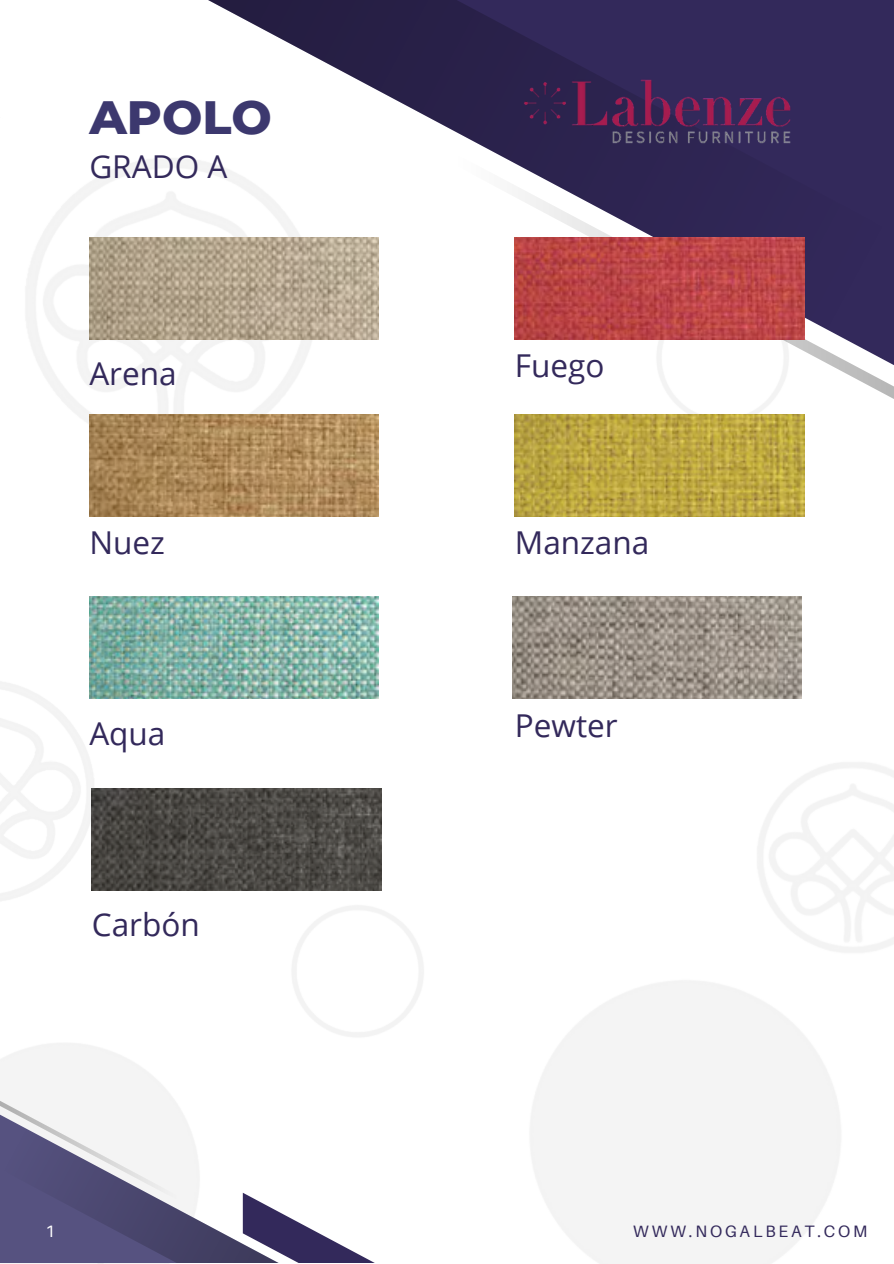
<style>
.page{position:relative;width:894px;height:1264px;background:#fff}
.page>*{position:absolute;margin:0;border:0;box-sizing:border-box;transform-origin:0 0}
.t1{font:800 47.7px "Montserrat";color:#3c386e}
.t2{font:31.5px "Open Sans";color:#33295b}
.t3{font:16.5px "Aileron";letter-spacing:.17em;color:#33295b}
.t4{font:16.5px "Aileron";color:#fff}
</style>
<div class="page">
<img style="left:285px;top:619px;width:608px;height:644px">
<img style="left:26px;top:202px;width:779px;height:309px">
<img style="left:0;top:1043px;width:263px;height:220px">
<img style="left:0;top:682px;width:146px;height:219px">
<img style="left:217px;top:893px;width:258px;height:170px">
<svg style="left:457px;top:379px;width:436px;height:34px"></svg>
<svg style="left:208px;top:0;width:685px;height:379px"></svg>
<svg style="left:0;top:1094px;width:375px;height:168px"></svg>
<img style="left:515px;top:69px;width:290px;height:86px">
<img style="left:89px;top:237px;width:289px;height:102px">
<img style="left:515px;top:237px;width:289px;height:102px">
<img style="left:89px;top:414px;width:289px;height:102px">
<img style="left:515px;top:414px;width:289px;height:102px">
<img style="left:512px;top:596px;width:289px;height:102px">
<img style="left:92px;top:788px;width:289px;height:102px">
<img style="left:89px;top:596px;width:289px;height:102px">
<svg style="left:67px;top:0;width:293px;height:202px"></svg>
<svg style="left:67px;top:0;width:50px;height:148px"></svg>
<h3 class="t1" style="left:89px;top:87px;width:184px">APOLO</h3>
<p class="t2" style="left:89px;top:144px;width:139px">GRADO A</p>
<p class="t2" style="left:89px;top:351px;width:89px">Arena</p>
<h3 class="t2" style="left:89px;top:520px;width:77px">Nuez</h3>
<h3 class="t2" style="left:515px;top:343px;width:91px">Fuego</h3>
<p class="t2" style="left:515px;top:520px;width:136px">Manzana</p>
<p class="t2" style="left:89px;top:711px;width:78px">Aqua</p>
<h3 class="t2" style="left:515px;top:703px;width:104px">Pewter</h3>
<p class="t2" style="left:92px;top:901px;width:109px">Carbón</p>
<p class="t4" style="left:46px;top:1221px;width:11px">1</p>
<p class="t3" style="left:633px;top:1221px;width:236px">WWW.NOGALBEAT.COM</p>
</div>
